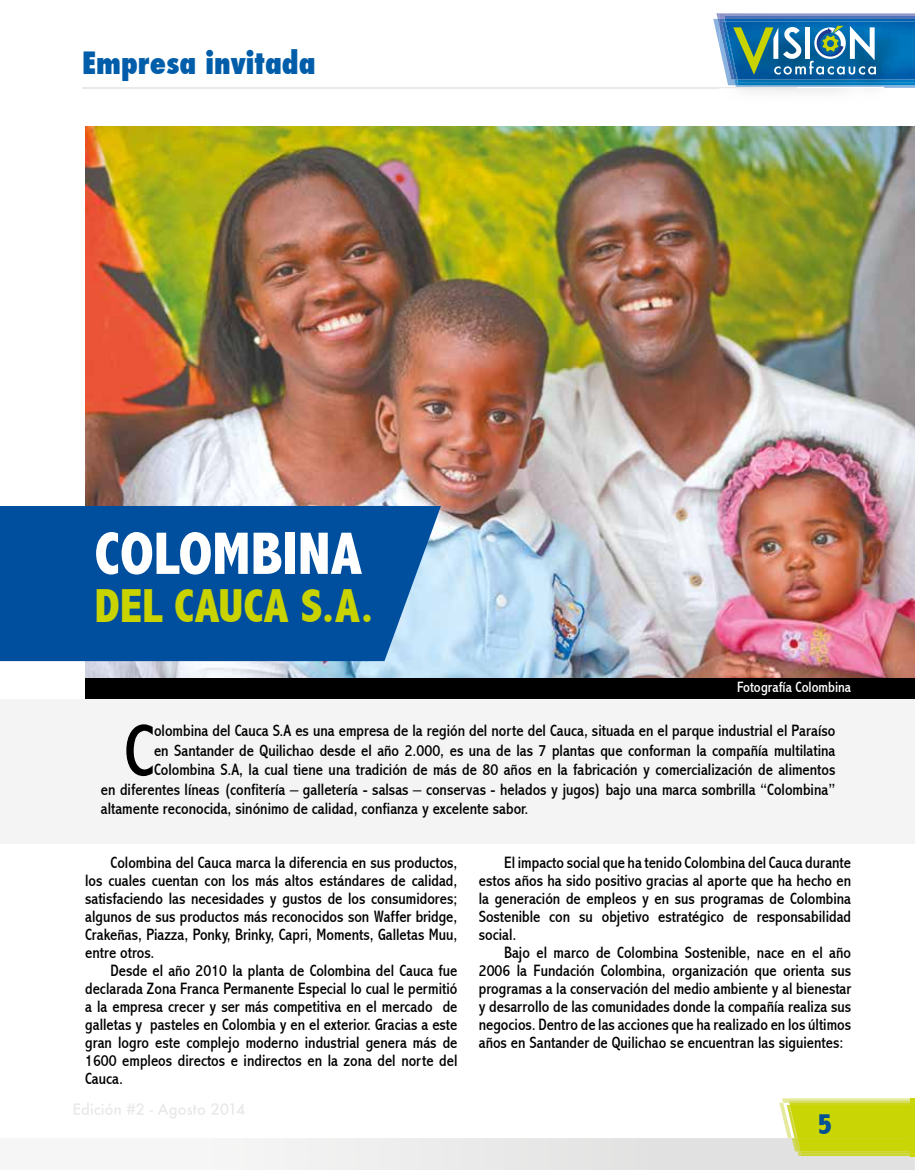
<style>
.page{position:relative;width:915px;height:1170px;background:#fff}
.page>*{position:absolute;margin:0;border:0;box-sizing:border-box;transform-origin:0 0}
.t1{font:condensed 73.8px "Abadi";color:#000}
.t2{font:800 condensed 60.45px "Abadi";color:#fff}
.t3{font:800 condensed 47.7px "Abadi";color:#c8d300}
.t4{font:800 condensed 30px "Futura";color:#005da9}
.t5{font:800 condensed 30px "Abadi";color:#005095}
.t6{font:condensed 16.5px/18px "Abadi";color:#000;text-align:justify}
.t7{font:condensed 15px "Abadi";color:#fff}
</style>
<div class="page">
<hr style="left:82px;top:87px;width:714px;height:1px;background:#e9e9e9">
<img style="left:735px;top:85px;width:179px;height:3px">
<svg style="left:713px;top:13px;width:201px;height:72px;background:#4086af"></svg>
<svg style="left:74px;top:1098px;width:840px;height:71px"></svg>
<hr style="left:914px;top:13px;width:1px;height:74px;background:#0074bd">
<div style="left:909px;top:1097px;width:5px;height:59px;background:#cad506"></div>
<img style="left:85px;top:126px;width:829px;height:552px">
<div style="left:0;top:699px;width:914px;height:144px;background:#f2f2f2"></div>
<div style="left:0;top:506px;width:441px;height:155px;background:#004f9f"></div>
<div style="left:85px;top:678px;width:829px;height:20px;background:#000"></div>
<h3 class="t4" style="left:82px;top:42px;width:235px">Empresa invitada</h3>
<h2 class="t2" style="left:94px;top:518px;width:269px">COLOMBINA</h2>
<h3 class="t3" style="left:94px;top:578px;width:281px">DEL CAUCA S.A.</h3>
<p class="t7" style="left:736px;top:678px;width:116px">Fotografía Colombina</p>
<h1 class="t1" style="left:124px;top:708px;width:31px">C</h1>
<p class="t6" style="left:154px;top:722px;width:682px">olombina del Cauca S.A es una empresa de la región del norte del Cauca, situada en el parque industrial el Paraíso</p>
<p class="t6" style="left:154px;top:741px;width:682px">en Santander de Quilichao desde el año 2.000, es una de las 7 plantas que conforman la compañía multilatina</p>
<p class="t6" style="left:154px;top:761px;width:682px">Colombina S.A, la cual tiene una tradición de más de 80 años en la fabricación y comercialización de alimentos</p>
<p class="t6" style="left:101px;top:780px;width:735px">en diferentes líneas (confitería – galletería - salsas – conservas - helados y jugos) bajo una marca sombrilla “Colombina”</p>
<p class="t6" style="left:101px;top:800px;width:429px">altamente reconocida, sinónimo de calidad, confianza y excelente sabor.</p>
<p class="t6" style="left:85px;top:853px;width:374px;text-indent:26px">Colombina del Cauca marca la diferencia en sus productos, los cuales cuentan con los más altos estándares de calidad, satisfaciendo las necesidades y gustos de los consumidores; algunos de sus productos más reconocidos son Waffer bridge, Crakeñas, Piazza, Ponky, Brinky, Capri, Moments, Galletas Muu, entre otros.</p>
<p class="t6" style="left:85px;top:961px;width:374px;text-indent:26px">Desde el año 2010 la planta de Colombina del Cauca fue declarada Zona Franca Permanente Especial lo cual le permitió a la empresa crecer y ser más competitiva en el mercado de galletas y pasteles en Colombia y en el exterior. Gracias a este gran logro este complejo moderno industrial genera más de 1600 empleos directos e indirectos en la zona del norte del Cauca.</p>
<p class="t6" style="left:478px;top:853px;width:374px;text-indent:26px">El impacto social que ha tenido Colombina del Cauca durante estos años ha sido positivo gracias al aporte que ha hecho en la generación de empleos y en sus programas de Colombina Sostenible con su objetivo estratégico de responsabilidad social.</p>
<p class="t6" style="left:478px;top:943px;width:374px;text-indent:26px">Bajo el marco de Colombina Sostenible, nace en el año 2006 la Fundación Colombina, organización que orienta sus programas a la conservación del medio ambiente y al bienestar y desarrollo de las comunidades donde la compañía realiza sus negocios. Dentro de las acciones que ha realizado en los últimos años en Santander de Quilichao se encuentran las siguientes:</p>
<h3 class="t5" style="left:816px;top:1106px;width:17px">5</h3>
</div>
